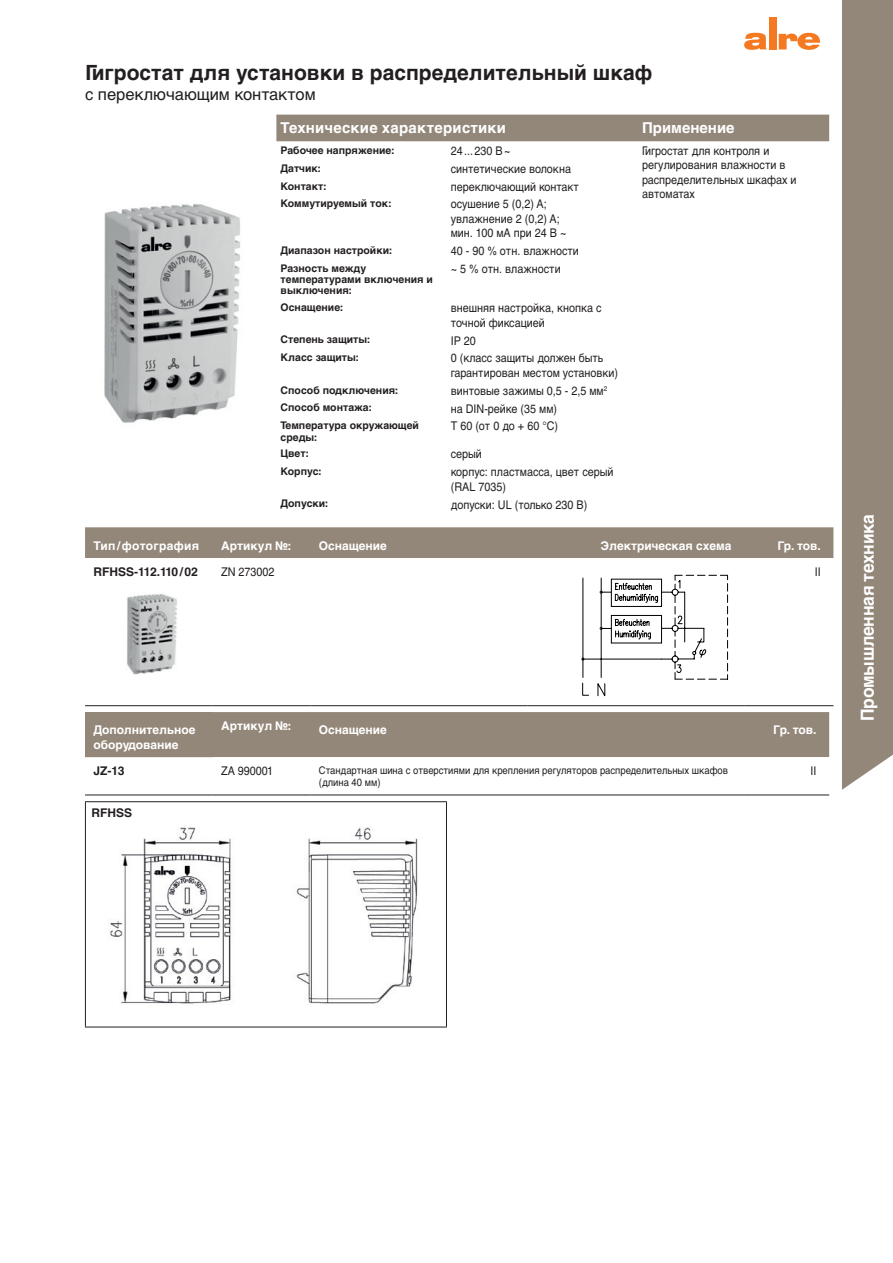
<style>
.page{position:relative;width:893px;height:1263px;background:#fff}
.page>*{position:absolute;margin:0;border:0;box-sizing:border-box;transform-origin:0 0}
.t1{font:700 21px "Helvetica Cyr";color:#231f20}
.t2{font:700 18px "Helvetica Cyr";letter-spacing:-.02em;color:#fff}
.t3{font:16.5px "Helvetica Cyr Upright";color:#231f20}
.t4{font:700 15px "Helvetica Cyr";letter-spacing:.015em;color:#fff}
.t5{font:12px/14.4px "Helvetica Cyr Upright";color:#231f20;scale:.9 1}
.t6{font:700 12px/14.4px "Helvetica Cyr";color:#fff}
.t7{font:700 12px "Helvetica Cyr";color:#231f20}
.t8{font:700 12px "Helvetica Cyr";letter-spacing:.025em;color:#fff}
.t9{font:700 10.5px/11.2px "Helvetica Cyr";color:#231f20}
.t10{font:10.5px/12.6px "Helvetica Cyr Upright";color:#231f20;scale:.9 1}
</style>
<div class="page">
<svg style="left:744px;top:33px;width:23px;height:17px"></svg>
<div style="left:769px;top:17px;width:7px;height:32px;background:#f47921"></div>
<svg style="left:779px;top:33px;width:41px;height:17px"></svg>
<div style="left:842px;top:0;width:51px;height:790px;background:#938779"></div>
<div style="left:276px;top:115px;width:553px;height:26px;background:#938779"></div>
<img style="left:104px;top:204px;width:137px;height:219px">
<div style="left:85px;top:527px;width:748px;height:31px;background:#938779"></div>
<hr style="left:85px;top:705px;width:128px;height:1px;background:#231f20">
<hr style="left:213px;top:705px;width:97px;height:1px;background:#231f20">
<hr style="left:310px;top:705px;width:217px;height:1px;background:#231f20">
<hr style="left:527px;top:705px;width:217px;height:1px;background:#231f20">
<hr style="left:744px;top:705px;width:89px;height:1px;background:#231f20">
<img style="left:127px;top:594px;width:50px;height:80px">
<svg style="left:581px;top:574px;width:148px;height:123px"></svg>
<div style="left:85px;top:712px;width:744px;height:46px;background:#938779"></div>
<hr style="left:85px;top:794px;width:128px;height:1px;background:#231f20">
<hr style="left:213px;top:794px;width:97px;height:1px;background:#231f20">
<hr style="left:310px;top:794px;width:434px;height:1px;background:#231f20">
<hr style="left:744px;top:794px;width:85px;height:1px;background:#231f20">
<hr style="left:85px;top:801px;width:362px;height:1px;background:#231f20">
<hr style="left:85px;top:802px;width:1px;height:225px;background:#231f20">
<hr style="left:446px;top:802px;width:1px;height:225px;background:#231f20">
<hr style="left:85px;top:1027px;width:362px;height:1px;background:#231f20">
<img style="left:109px;top:827px;width:309px;height:177px">
<h1 class="t1" style="left:85px;top:61px;width:569px">Гигростат для установки в распределительный шкаф</h1>
<h3 class="t3" style="left:85px;top:85px;width:232px">с переключающим контактом</h3>
<p class="t4" style="left:281px;top:119px;width:227px">Технические характеристики</p>
<p class="t4" style="left:642px;top:119px;width:94px">Применение</p>
<p class="t9" style="left:281px;top:144px;width:115px">Рабочее напряжение:</p>
<p class="t5" style="left:451px;top:144px;width:68px">24...230 B~</p>
<p class="t5" style="left:642px;top:144px;width:173px">Гигростат для контроля и регулирования влажности в распределительных шкафах и автоматах</p>
<p class="t9" style="left:281px;top:162px;width:42px">Датчик:</p>
<p class="t5" style="left:451px;top:161px;width:135px">синтетические волокна</p>
<p class="t9" style="left:281px;top:180px;width:47px">Контакт:</p>
<p class="t5" style="left:451px;top:179px;width:144px">переключающий контакт</p>
<p class="t9" style="left:281px;top:198px;width:112px">Коммутируемый ток:</p>
<p class="t5" style="left:451px;top:197px;width:130px">осушение 5 (0,2) A; увлажнение 2 (0,2) A; мин. 100 мА при 24 В ~</p>
<p class="t9" style="left:281px;top:245px;width:113px">Диапазон настройки:</p>
<p class="t5" style="left:451px;top:244px;width:144px">40 - 90 % отн. влажности</p>
<p class="t9" style="left:281px;top:263px;width:154px">Разность между температурами включения и выключения:</p>
<p class="t5" style="left:451px;top:262px;width:124px">~ 5 % отн. влажности</p>
<p class="t9" style="left:281px;top:302px;width:64px">Оснащение:</p>
<p class="t5" style="left:451px;top:301px;width:169px">внешняя настройка, кнопка с точной фиксацией</p>
<p class="t9" style="left:281px;top:334px;width:91px">Степень защиты:</p>
<p class="t5" style="left:451px;top:333px;width:30px">IP 20</p>
<p class="t9" style="left:281px;top:352px;width:80px">Класс защиты:</p>
<p class="t5" style="left:451px;top:351px;width:187px">0 (класс защиты должен быть гарантирован местом установки)</p>
<p class="t9" style="left:281px;top:384px;width:119px">Способ подключения:</p>
<p class="t5" style="left:451px;top:383px;width:175px">винтовые зажимы 0,5 - 2,5 мм<sup>2</sup></p>
<p class="t9" style="left:281px;top:402px;width:93px">Способ монтажа:</p>
<p class="t5" style="left:451px;top:401px;width:120px">на DIN-рейке (35 мм)</p>
<p class="t9" style="left:281px;top:420px;width:140px">Температура окружающей среды:</p>
<p class="t5" style="left:451px;top:419px;width:121px">T 60 (от 0 до + 60 °C)</p>
<p class="t9" style="left:281px;top:448px;width:30px">Цвет:</p>
<p class="t5" style="left:451px;top:447px;width:36px">серый</p>
<p class="t9" style="left:281px;top:466px;width:42px">Корпус:</p>
<p class="t5" style="left:451px;top:465px;width:182px">корпус: пластмасса, цвет серый (RAL 7035)</p>
<p class="t9" style="left:281px;top:498px;width:49px">Допуски:</p>
<p class="t5" style="left:451px;top:497px;width:153px">допуски: UL (только 230 В)</p>
<p class="t8" style="left:94px;top:538px;width:107px">Тип/фотография</p>
<p class="t6" style="left:221px;top:538px;width:72px">Артикул №:</p>
<p class="t6" style="left:319px;top:538px;width:70px">Оснащение</p>
<p class="t6" style="left:600px;top:538px;width:132px">Электрическая cхема</p>
<p class="t6" style="left:777px;top:538px;width:45px">Гр. тов.</p>
<p class="t7" style="left:94px;top:565px;width:106px">RFHSS-112.110/02</p>
<p class="t5" style="left:221px;top:564px;width:61px">ZN 273002</p>
<p class="t6" style="left:94px;top:723px;width:103px">Дополнительное оборудование</p>
<p class="t6" style="left:221px;top:718px;width:72px">Артикул №:</p>
<p class="t6" style="left:319px;top:723px;width:70px">Оснащение</p>
<p class="t6" style="left:773px;top:723px;width:45px">Гр. тов.</p>
<p class="t7" style="left:94px;top:764px;width:32px">JZ-13</p>
<p class="t5" style="left:221px;top:764px;width:59px">ZA 990001</p>
<p class="t10" style="left:319px;top:764px;width:456px">Стандартная шина с отверстиями для крепления регуляторов распределительных шкафов (длина 40 мм)</p>
<p class="t7" style="left:91px;top:806px;width:42px">RFHSS</p>
<h2 class="t2" style="left:857px;top:721px;width:208px;rotate:-90deg">Промышленная техника</h2>
</div>
